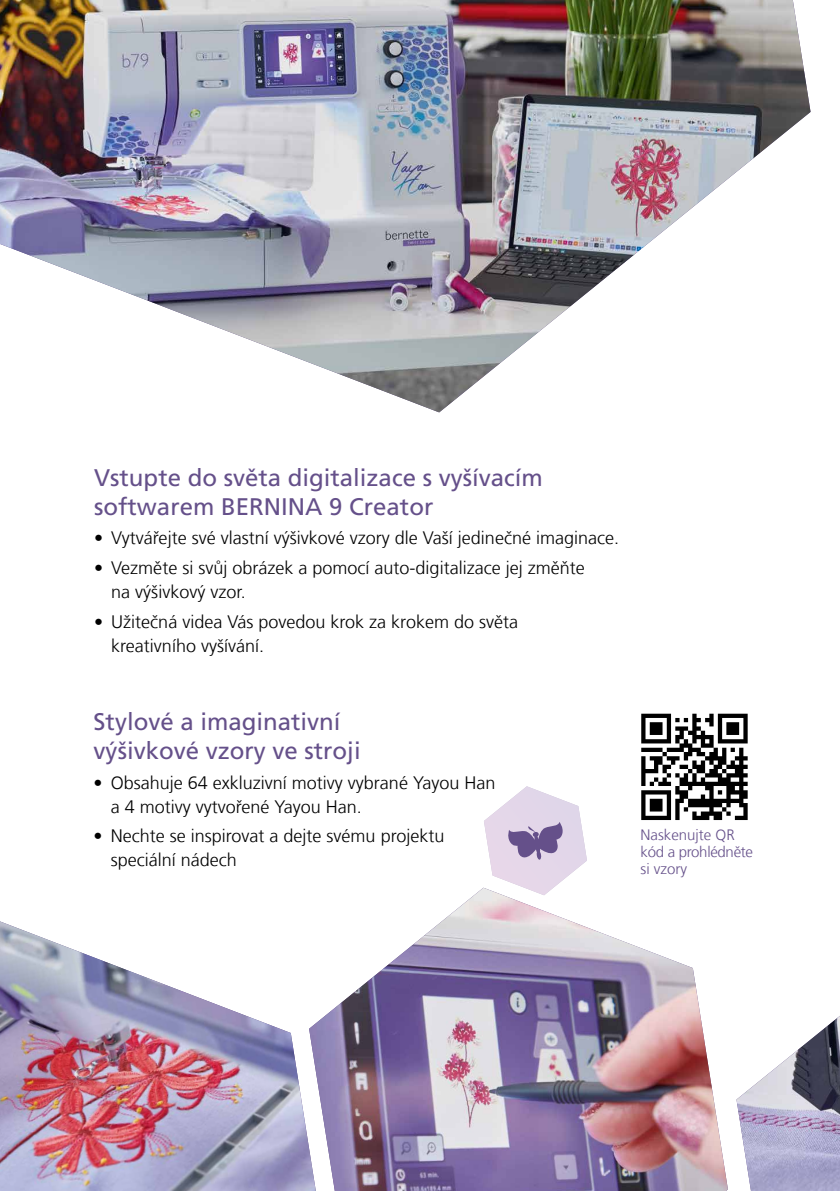
<style>
.page{position:relative;width:840px;height:1191px;background:#fff}
.page>*{position:absolute;margin:0;border:0;box-sizing:border-box;transform-origin:0 0}
.t1{font:24px/28.8px "Frutiger LT Com";color:#65508a}
.t2{font:300 18px/24px "Frutiger LT Com";color:#000}
.t3{font:300 15px/17px "Frutiger LT Com";color:#65508a}
</style>
<div class="page">
<svg style="left:484px;top:786px;width:102px;height:101px"></svg>
<img style="left:0;top:921px;width:309px;height:270px">
<img style="left:309px;top:887px;width:418px;height:304px">
<img style="left:0;top:0;width:810px;height:412px">
<svg style="left:641px;top:713px;width:106px;height:107px"></svg>
<img style="left:736px;top:1016px;width:103px;height:175px">
<h1 class="t1" style="left:94px;top:463px;width:450px">Vstupte do světa digitalizace s vyšívacím softwarem BERNINA 9 Creator</h1>
<p class="t2" style="left:94px;top:526px;width:526px">• Vytvářejte své vlastní výšivkové vzory dle Vaší jedinečné imaginace.</p>
<p class="t2" style="left:111px;top:556px;width:474px;text-indent:-17px">• Vezměte si svůj obrázek a pomocí auto-digitalizace jej změňte na výšivkový vzor.</p>
<p class="t2" style="left:111px;top:609px;width:408px;text-indent:-17px">• Užitečná videa Vás povedou krok za krokem do světa kreativního vyšívání.</p>
<h1 class="t1" style="left:94px;top:707px;width:268px">Stylové a imaginativní výšivkové vzory ve stroji</h1>
<p class="t2" style="left:111px;top:770px;width:386px;text-indent:-17px">• Obsahuje 64 exkluzivní motivy vybrané Yayou Han a 4 motivy vytvořené Yayou Han.</p>
<p class="t2" style="left:111px;top:824px;width:335px;text-indent:-17px">• Nechte se inspirovat a dejte svému projektu speciální nádech</p>
<p class="t3" style="left:640px;top:826px;width:114px">Naskenujte QR kód a prohlédněte si vzory</p>
</div>
